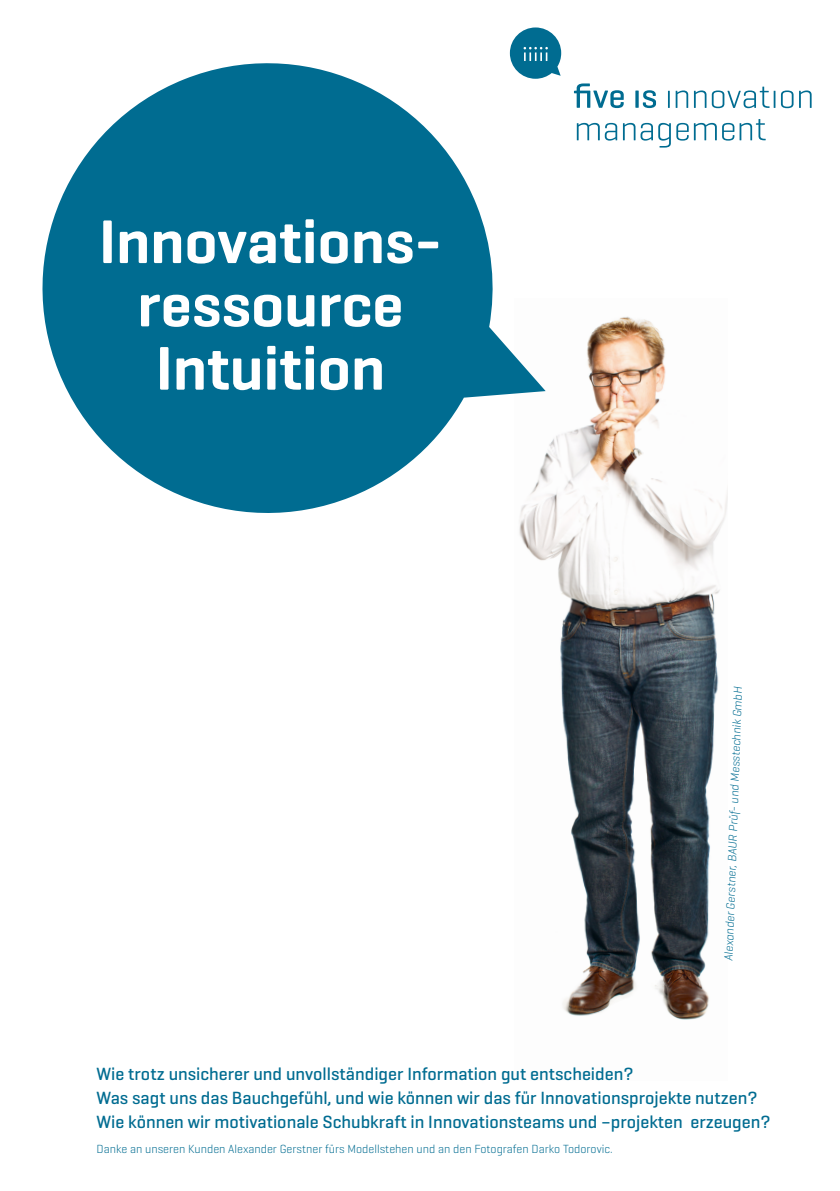
<style>
.page{position:relative;width:840px;height:1191px;background:#fff}
.page>*{position:absolute;margin:0;border:0;box-sizing:border-box;transform-origin:0 0}
.t1{font:600 62.6px/63.2px "Geogrotesque";color:#fff;text-align:center}
.t2{font:500 18px/24px "Geogrotesque";color:#006c91}
.t3{font:300 12px "Geogrotesque";color:#006c91}
.t4{font:italic 300 12px "Geogrotesque";color:#006c91}
</style>
<div class="page">
<img style="left:524px;top:316px;width:203px;height:704px">
<svg style="left:42px;top:63px;width:503px;height:480px;fill:#006c91"></svg>
<svg style="left:573px;top:83px;width:50px;height:25px"></svg>
<hr style="left:635px;top:91px;width:3px;height:17px;background:#006c91">
<svg style="left:642px;top:90px;width:13px;height:18px"></svg>
<svg style="left:668px;top:91px;width:1px;height:17px"></svg>
<svg style="left:675px;top:90px;width:12px;height:18px"></svg>
<svg style="left:693px;top:87px;width:118px;height:21px"></svg>
<svg style="left:576px;top:123px;width:76px;height:18px"></svg>
<svg style="left:658px;top:123px;width:12px;height:25px"></svg>
<svg style="left:676px;top:119px;width:89px;height:22px"></svg>
<svg style="left:509px;top:27px;width:52px;height:52px"></svg>
<h1 class="t1" style="left:99px;top:209px;width:344px">Innovations&shy;ressource<br>Intuition</h1>
<p class="t4" style="left:720px;top:960px;width:275px;rotate:-88deg">Alexander Gerstner, BAUR Prüf- und Messtechnik GmbH</p>
<p class="t2" style="left:96px;top:1061px;width:675px">Wie trotz unsicherer und unvollständiger Information gut entscheiden?<br>Was sagt uns das Bauchgefühl, und wie können wir das für Innovationsprojekte nutzen?<br>Wie können wir motivationale Schubkraft in Innovationsteams und –projekten erzeugen?</p>
<p class="t3" style="left:96px;top:1141px;width:517px">Danke an unseren Kunden Alexander Gerstner fürs Modellstehen und an den Fotografen Darko Todorovic.</p>
</div>
